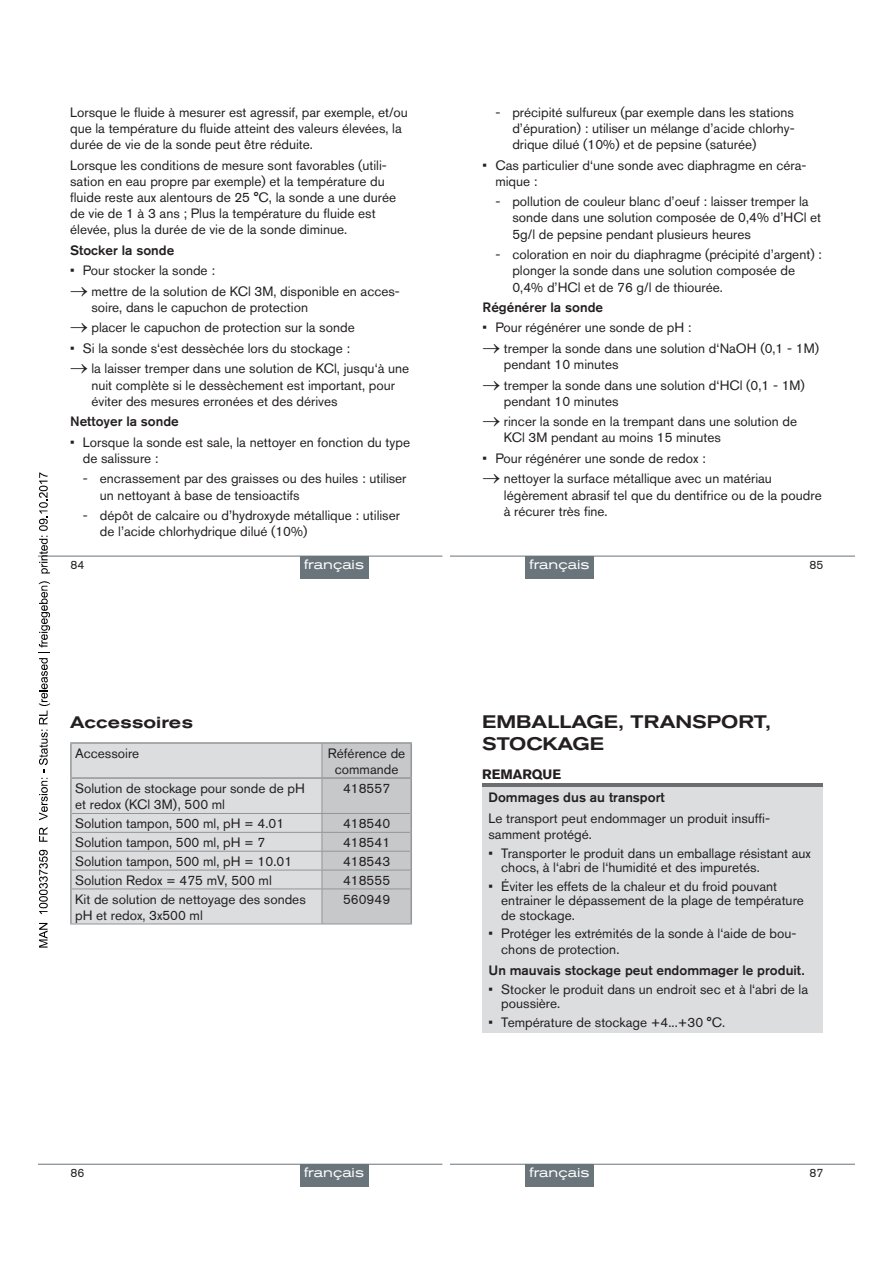
<style>
.page{position:relative;width:893px;height:1263px;background:#fff}
.page>*{position:absolute;margin:0;border:0;box-sizing:border-box;transform-origin:0 0}
.t1{font:500 expanded 18px/21.6px "Akzidenz Grotesk BQ";color:#231f20}
.t2{font:500 expanded 16.5px "Akzidenz Grotesk BQ";color:#231f20}
.t3{font:13.5px/16.2px "Akzidenz Grotesk BQ";color:#231f20}
.t4{font:500 13.5px "Akzidenz Grotesk BQ";color:#231f20}
.t5{font:expanded 13.5px "Akzidenz Grotesk BQ";color:#fff}
.t6{font:700 13.5px "Akzidenz Grotesk BQ";color:#231f20}
.t7{font:12px "Akzidenz Grotesk BQ";color:#231f20}
</style>
<div class="page">
<hr style="left:38px;top:556px;width:404px;height:1px;background:#6a747b">
<div style="left:300px;top:556px;width:68px;height:22px;background:#6a747b"></div>
<hr style="left:451px;top:556px;width:404px;height:1px;background:#6a747b">
<div style="left:525px;top:556px;width:68px;height:22px;background:#6a747b"></div>
<div style="left:72px;top:744px;width:250px;height:179px;background:#dcdddf"></div>
<svg style="left:322px;top:744px;width:90px;height:180px;background:#c4c5c7"></svg>
<hr style="left:410px;top:889px;width:2px;height:34px;background:#939598">
<hr style="left:70px;top:742px;width:252px;height:2px;background:#939598">
<hr style="left:70px;top:744px;width:2px;height:33px;background:#939598">
<hr style="left:70px;top:777px;width:252px;height:2px;background:#939598">
<hr style="left:322px;top:744px;width:1px;height:33px;background:#939598">
<hr style="left:70px;top:779px;width:2px;height:34px;background:#939598">
<svg style="left:70px;top:813px;width:2px;height:76px"></svg>
<hr style="left:70px;top:889px;width:2px;height:34px;background:#939598">
<hr style="left:72px;top:813px;width:250px;height:1px;background:#939598">
<hr style="left:72px;top:832px;width:250px;height:1px;background:#939598">
<hr style="left:72px;top:851px;width:250px;height:1px;background:#939598">
<hr style="left:72px;top:870px;width:250px;height:1px;background:#939598">
<hr style="left:72px;top:888px;width:250px;height:1px;background:#939598">
<hr style="left:70px;top:923px;width:252px;height:1px;background:#939598">
<hr style="left:322px;top:742px;width:90px;height:2px;background:#939598">
<hr style="left:410px;top:744px;width:2px;height:33px;background:#939598">
<hr style="left:322px;top:777px;width:90px;height:2px;background:#939598">
<hr style="left:38px;top:1164px;width:404px;height:1px;background:#6a747b">
<div style="left:300px;top:1164px;width:68px;height:22px;background:#6a747b"></div>
<div style="left:482px;top:783px;width:340px;height:5px;background:#6c6d70"></div>
<div style="left:482px;top:788px;width:340px;height:245px;background:#dcdddf"></div>
<hr style="left:451px;top:1164px;width:404px;height:1px;background:#6a747b">
<div style="left:525px;top:1164px;width:68px;height:22px;background:#6a747b"></div>
<svg style="left:39px;top:923px;width:9px;height:24px"></svg>
<svg style="left:39px;top:850px;width:9px;height:64px"></svg>
<svg style="left:39px;top:827px;width:9px;height:15px"></svg>
<svg style="left:39px;top:581px;width:11px;height:239px"></svg>
<svg style="left:39px;top:472px;width:11px;height:101px"></svg>
<p class="t3" style="left:512px;top:104px;width:284px;text-align:justify;text-indent:-17px">- précipité sulfureux (par exemple dans les stations d’épuration) : utiliser un mélange d’acide chlorhy&shy;drique dilué (10%) et de pepsine (saturée)</p>
<p class="t3" style="left:495px;top:157px;width:313px;text-indent:-13px">• Cas particulier d‘une sonde avec diaphragme en céra&shy;mique :</p>
<p class="t3" style="left:512px;top:193px;width:310px;text-indent:-17px">- pollution de couleur blanc d’oeuf : laisser tremper la sonde dans une solution composée de 0,4% d’HCl et<br>5g/l de pepsine pendant plusieurs heures</p>
<p class="t3" style="left:512px;top:246px;width:311px;text-indent:-17px">- coloration en noir du diaphragme (précipité d’argent) : plonger la sonde dans une solution composée de<br>0,4% d’HCl et de 76 g/l de thiourée.</p>
<p class="t4" style="left:483px;top:299px;width:122px">Régénérer la sonde</p>
<p class="t3" style="left:483px;top:319px;width:210px">• Pour régénérer une sonde de pH :</p>
<p class="t3" style="left:504px;top:340px;width:317px;text-indent:-21px">→ tremper la sonde dans une solution d‘NaOH (0,1 - 1M) pendant 10 minutes</p>
<p class="t3" style="left:504px;top:377px;width:302px;text-indent:-21px">→ tremper la sonde dans une solution d‘HCl (0,1 - 1M) pendant 10 minutes</p>
<p class="t3" style="left:504px;top:413px;width:295px;text-indent:-21px">→ rincer la sonde en la trempant dans une solution de<br>KCl 3M pendant au moins 15 minutes</p>
<p class="t3" style="left:483px;top:450px;width:225px">• Pour régénérer une sonde de redox :</p>
<p class="t3" style="left:504px;top:470px;width:319px;text-indent:-21px">→ nettoyer la surface métallique avec un matériau légèrement abrasif tel que du dentifrice ou de la poudre à récurer très fine.</p>
<p class="t3" style="left:70px;top:104px;width:339px">Lorsque le fluide à mesurer est agressif, par exemple, et/ou que la température du fluide atteint des valeurs élevées, la durée de vie de la sonde peut être réduite.</p>
<p class="t3" style="left:70px;top:157px;width:327px">Lorsque les conditions de mesure sont favorables (utili&shy;sation en eau propre par exemple) et la température du fluide reste aux alentours de 25 °C, la sonde a une durée de vie de 1 à 3 ans ; Plus la température du fluide est élevée, plus la durée de vie de la sonde diminue.</p>
<p class="t4" style="left:70px;top:242px;width:106px">Stocker la sonde</p>
<p class="t3" style="left:70px;top:262px;width:146px">• Pour stocker la sonde :</p>
<p class="t3" style="left:91px;top:283px;width:310px;text-indent:-21px">→ mettre de la solution de KCl 3M, disponible en acces&shy;soire, dans le capuchon de protection</p>
<p class="t3" style="left:70px;top:319px;width:286px">→ placer le capuchon de protection sur la sonde</p>
<p class="t3" style="left:70px;top:340px;width:281px">• Si la sonde s‘est dessèchée lors du stockage :</p>
<p class="t3" style="left:91px;top:360px;width:319px;text-indent:-21px">→ la laisser tremper dans une solution de KCl, jusqu‘à une nuit complète si le dessèchement est important, pour éviter des mesures erronées et des dérives</p>
<p class="t4" style="left:70px;top:413px;width:110px">Nettoyer la sonde</p>
<p class="t3" style="left:83px;top:434px;width:329px;text-indent:-13px">• Lorsque la sonde est sale, la nettoyer en fonction du type de salissure :</p>
<p class="t3" style="left:100px;top:470px;width:308px;text-indent:-17px">- encrassement par des graisses ou des huiles : utiliser un nettoyant à base de tensioactifs</p>
<p class="t3" style="left:100px;top:507px;width:302px;text-indent:-17px">- dépôt de calcaire ou d’hydroxyde métallique : utiliser de l’acide chlorhydrique dilué (10%)</p>
<p class="t5" style="left:304px;top:557px;width:61px">français</p>
<p class="t7" style="left:810px;top:558px;width:15px">85</p>
<p class="t5" style="left:529px;top:557px;width:61px">français</p>
<p class="t7" style="left:71px;top:558px;width:15px">84</p>
<p class="t2" style="left:70px;top:712px;width:124px">Accessoires</p>
<p class="t3" style="left:75px;top:745px;width:66px">Accessoire</p>
<p class="t3" style="left:328px;top:745px;width:79px;text-align:center">Référence de commande</p>
<p class="t3" style="left:75px;top:780px;width:231px">Solution de stockage pour sonde de pH et redox (KCl 3M), 500 ml</p>
<p class="t3" style="left:343px;top:780px;width:49px">418557</p>
<p class="t3" style="left:75px;top:815px;width:211px">Solution tampon, 500 ml, pH = 4.01</p>
<p class="t3" style="left:343px;top:815px;width:49px">418540</p>
<p class="t3" style="left:75px;top:834px;width:192px">Solution tampon, 500 ml, pH = 7</p>
<p class="t3" style="left:343px;top:834px;width:49px">418541</p>
<p class="t3" style="left:75px;top:853px;width:219px">Solution tampon, 500 ml, pH = 10.01</p>
<p class="t3" style="left:343px;top:853px;width:49px">418543</p>
<p class="t3" style="left:75px;top:872px;width:198px">Solution Redox = 475 mV, 500 ml</p>
<p class="t3" style="left:343px;top:872px;width:49px">418555</p>
<p class="t3" style="left:75px;top:891px;width:232px">Kit de solution de nettoyage des sondes pH et redox, 3x500 ml</p>
<p class="t3" style="left:343px;top:891px;width:49px">560949</p>
<h1 class="t1" style="left:482px;top:711px;width:290px">EMBALLAGE, TRANSPORT,<br>STOCKAGE</h1>
<p class="t6" style="left:482px;top:766px;width:81px">REMARQUE</p>
<p class="t4" style="left:488px;top:789px;width:178px">Dommages dus au transport</p>
<p class="t3" style="left:488px;top:810px;width:283px">Le transport peut endommager un produit insuffi&shy;samment protégé.</p>
<p class="t3" style="left:501px;top:846px;width:311px;line-height:14.4px;text-indent:-13px">• Transporter le produit dans un emballage résistant aux chocs, à l‘abri de l‘humidité et des impuretés.</p>
<p class="t3" style="left:501px;top:879px;width:304px;line-height:14.4px;text-indent:-13px">• Éviter les effets de la chaleur et du froid pouvant entrainer le dépassement de la plage de température de stockage.</p>
<p class="t3" style="left:501px;top:925px;width:297px;text-indent:-13px">• Protéger les extrémités de la sonde à l‘aide de bou&shy;chons de protection.</p>
<p class="t4" style="left:488px;top:962px;width:317px">Un mauvais stockage peut endommager le produit.</p>
<p class="t3" style="left:501px;top:981px;width:308px;line-height:14.4px;text-indent:-13px">• Stocker le produit dans un endroit sec et à l‘abri de la poussière.</p>
<p class="t3" style="left:488px;top:1014px;width:238px">• Température de stockage +4...+30 °C.</p>
<p class="t7" style="left:71px;top:1166px;width:15px">86</p>
<p class="t5" style="left:304px;top:1165px;width:61px">français</p>
<p class="t7" style="left:810px;top:1166px;width:15px">87</p>
<p class="t5" style="left:529px;top:1165px;width:61px">français</p>
</div>
